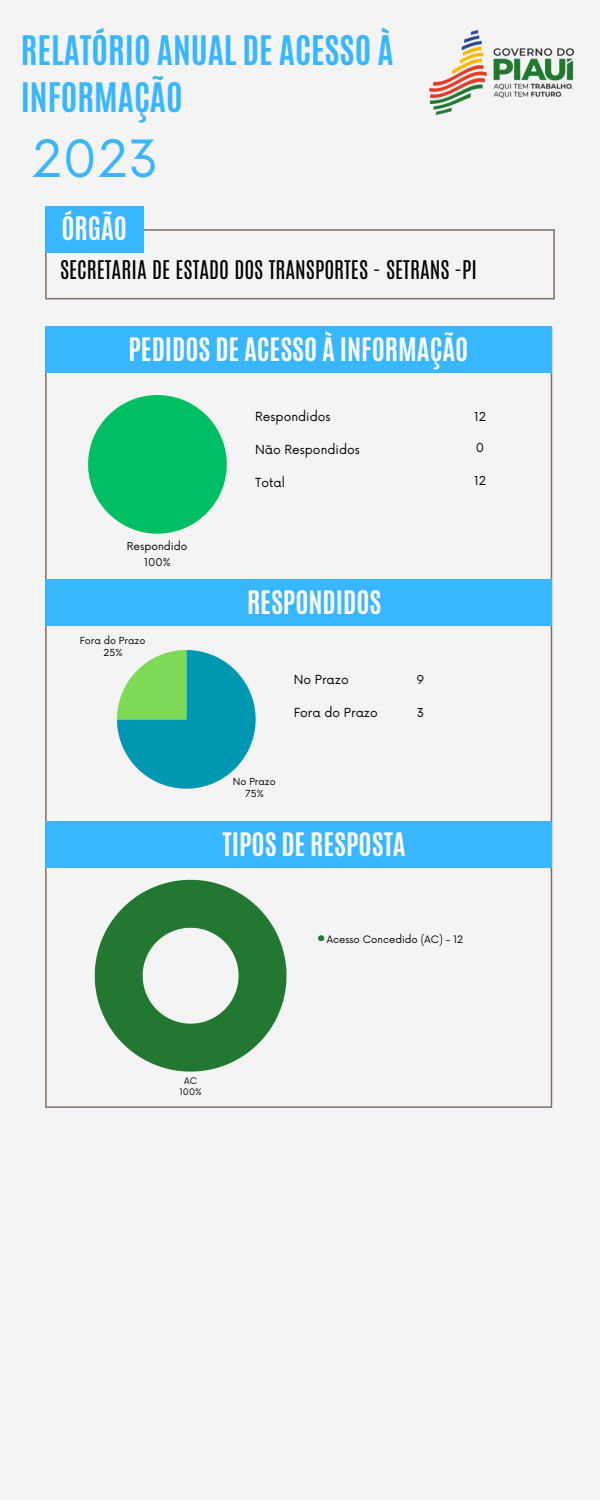
<style>
.page{position:relative;width:600px;height:1500px;background:#f4f4f4}
.page>*{position:absolute;margin:0;border:0;box-sizing:border-box;transform-origin:0 0}
.t1{font:50px "Now";color:#38b6ff}
.t2{font:700 34px/47.2px "Antonio";color:#38b6ff}
.t3{font:700 27px "Antonio";color:#fdfdfd}
.t4{font:21.5px "Antonio";color:#000}
.t5{font:12.2px "Now";color:#000}
.t6{font:12px "Now";color:#000}
.t7{font:10.5px/16px "Now";color:#000;text-align:center}
.t8{font:10px "Now";color:#000}
.t9{font:9.5px/11.9px "Now";color:#000;text-align:center}
.t10{font:8.8px/11.2px "Now";color:#000;text-align:center}
</style>
<div class="page">
<svg style="left:45px;top:373px;width:507px;height:735px"></svg>
<svg style="left:88px;top:395px;width:139px;height:139px"></svg>
<svg style="left:95px;top:880px;width:192px;height:192px;fill:#227831"></svg>
<svg style="left:45px;top:229px;width:510px;height:70px"></svg>
<div style="left:45px;top:206px;width:98px;height:46px;background:#38b6ff"></div>
<div style="left:45px;top:327px;width:507px;height:46px;background:#38b6ff"></div>
<div style="left:45px;top:579px;width:507px;height:46px;background:#38b6ff"></div>
<svg style="left:117px;top:650px;width:139px;height:139px"></svg>
<img style="left:430px;top:30px;width:143px;height:85px">
<div style="left:45px;top:821px;width:507px;height:47px;background:#38b6ff"></div>
<svg style="left:318px;top:935px;width:6px;height:6px"></svg>
<h3 class="t2" style="left:21px;top:27px;width:374px">RELATÓRIO ANUAL DE ACESSO À<br>INFORMAÇÃO</h3>
<p class="t1" style="left:32px;top:131px;width:128px">2023</p>
<p class="t3" style="left:61px;top:210px;width:67px">ÓRGÃO</p>
<p class="t4" style="left:60px;top:255px;width:419px">SECRETARIA DE ESTADO DOS TRANSPORTES - SETRANS -PI</p>
<h2 class="t3" style="left:129px;top:331px;width:341px">PEDIDOS DE ACESSO À INFORMAÇÃO</h2>
<p class="t7" style="left:127px;top:539px;width:62px">Respondido<br>100%</p>
<p class="t9" style="left:80px;top:635px;width:67px">Fora do Prazo<br>25%</p>
<h5 class="t5" style="left:255px;top:409px;width:77px">Respondidos</h5>
<h5 class="t5" style="left:255px;top:442px;width:106px">Não Respondidos</h5>
<h5 class="t5" style="left:255px;top:475px;width:31px">Total</h5>
<p class="t6" style="left:474px;top:410px;width:13px">12</p>
<h3 class="t6" style="left:476px;top:441px;width:10px">0</h3>
<h5 class="t6" style="left:474px;top:474px;width:13px">12</h5>
<h1 class="t3" style="left:247px;top:583px;width:136px">RESPONDIDOS</h1>
<h5 class="t5" style="left:294px;top:673px;width:57px">No Prazo</h5>
<p class="t5" style="left:294px;top:706px;width:86px">Fora do Prazo</p>
<p class="t6" style="left:417px;top:706px;width:9px">3</p>
<p class="t6" style="left:417px;top:673px;width:9px">9</p>
<p class="t9" style="left:233px;top:776px;width:44px">No Prazo<br>75%</p>
<h4 class="t3" style="left:223px;top:825px;width:185px">TIPOS DE RESPOSTA</h4>
<h3 class="t8" style="left:327px;top:933px;width:138px">Acesso Concedido (AC) - 12</h3>
<p class="t10" style="left:180px;top:1076px;width:24px">AC<br>100%</p>
</div>
